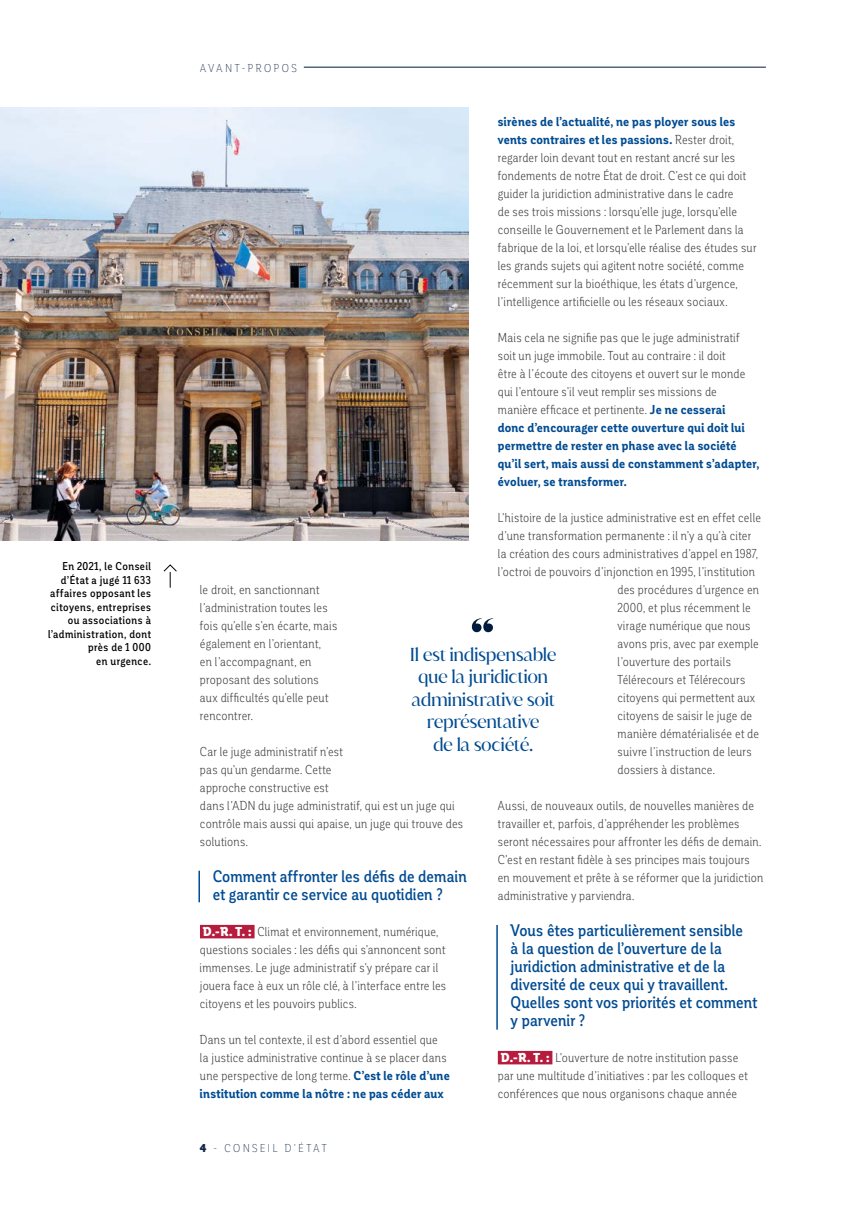
<style>
.page{position:relative;width:851px;height:1212px;background:#fff}
.page>*{position:absolute;margin:0;border:0;box-sizing:border-box;transform-origin:0 0}
.t1{font:18px/22.5px "Juana Alt";letter-spacing:-.025em;color:#004b92;text-align:center}
.t2{font:500 16.5px/18px "Corporative Cnd";letter-spacing:.005em;color:#004b92}
.t3{font:12.75px/18px "Corporative Cnd";letter-spacing:.015em;color:#3b3b3a}
.t4{font:500 11.25px/13.5px "Corporative Cnd";letter-spacing:.04em;color:#000;text-align:right}
.t5{font:300 11.25px "Corporative Cnd";letter-spacing:.23em;color:#14294a}
.s1{font-weight:700;color:#004b92}
.s2{font-weight:900;color:#fff}
.s3{font-weight:900}
</style>
<div class="page">
<hr style="left:304px;top:67px;width:461px;height:1px;background:#001b3b">
<div style="left:200px;top:925px;width:54px;height:13px;background:#b61c3e"></div>
<hr style="left:496px;top:925px;width:1px;height:104px;background:#004b92">
<div style="left:497px;top:1051px;width:55px;height:13px;background:#b61c3e"></div>
<img style="left:0;top:108px;width:468px;height:432px">
<svg style="left:163px;top:564px;width:14px;height:24px"></svg>
<svg style="left:472px;top:618px;width:21px;height:14px"></svg>
<hr style="left:198px;top:871px;width:2px;height:31px;background:#004b92">
<p class="t4" style="left:48px;top:560px;width:104px">En 2021, le Conseil d’État a jugé 11 633 affaires opposant les citoyens, entreprises ou associations à l’administration, dont près de 1 000<br>en urgence.</p>
<p class="t5" style="left:200px;top:62px;width:98px">AVANT-PROPOS</p>
<p class="t3" style="left:497px;top:113px;width:260px"><span class="s1">sirènes de l’actualité, ne pas ployer sous les vents contraires et les passions.</span> Rester droit, regarder loin devant tout en restant ancré sur les fondements de notre État de droit. C’est ce qui doit guider la juridiction administrative dans le cadre<br>de ses trois missions : lorsqu’elle juge, lorsqu’elle conseille le Gouvernement et le Parlement dans la fabrique de la loi, et lorsqu’elle réalise des études sur les grands sujets qui agitent notre société, comme récemment sur la bioéthique, les états d’urgence, l’intelligence artificielle ou les réseaux sociaux.</p>
<p class="t3" style="left:497px;top:329px;width:263px">Mais cela ne signifie pas que le juge administratif soit un juge immobile. Tout au contraire : il doit<br>être à l’écoute des citoyens et ouvert sur le monde qui l’entoure s’il veut remplir ses missions de manière efficace et pertinente. <span class="s1">Je ne cesserai<br>donc d’encourager cette ouverture qui doit lui permettre de rester en phase avec la société qu’il sert, mais aussi de constamment s’adapter, évoluer, se transformer.</span></p>
<p class="t3" style="left:497px;top:509px;width:264px">L’histoire de la justice administrative est en effet celle</p>
<p class="t3" style="left:497px;top:527px;width:255px">d’une transformation permanente : il n’y a qu’à citer</p>
<p class="t3" style="left:497px;top:545px;width:262px">la création des cours administratives d’appel en 1987,</p>
<p class="t3" style="left:497px;top:563px;width:259px">l’octroi de pouvoirs d’injonction en 1995, l’institution</p>
<p class="t3" style="left:617px;top:581px;width:143px">des procédures d’urgence en</p>
<p class="t3" style="left:617px;top:599px;width:135px">2000, et plus récemment le</p>
<p class="t3" style="left:617px;top:617px;width:134px">virage numérique que nous</p>
<p class="t3" style="left:617px;top:635px;width:143px">avons pris, avec par exemple</p>
<p class="t3" style="left:617px;top:653px;width:115px">l’ouverture des portails</p>
<p class="t3" style="left:617px;top:671px;width:129px">Télérecours et Télérecours</p>
<p class="t3" style="left:617px;top:689px;width:139px">citoyens qui permettent aux</p>
<p class="t3" style="left:617px;top:707px;width:136px">citoyens de saisir le juge de</p>
<p class="t3" style="left:617px;top:725px;width:143px">manière dématérialisée et de</p>
<p class="t3" style="left:617px;top:743px;width:136px">suivre l’instruction de leurs</p>
<p class="t3" style="left:617px;top:761px;width:99px">dossiers à distance.</p>
<p class="t3" style="left:497px;top:797px;width:267px">Aussi, de nouveaux outils, de nouvelles manières de travailler et, parfois, d’appréhender les problèmes seront nécessaires pour affronter les défis de demain.<br>C’est en restant fidèle à ses principes mais toujours en mouvement et prête à se réformer que la juridiction administrative y parviendra.</p>
<p class="t2" style="left:510px;top:921px;width:248px">Vous êtes particulièrement sensible<br>à la question de l’ouverture de la juridiction administrative et de la diversité de ceux qui y travaillent.<br>Quelles sont vos priorités et comment y parvenir ?</p>
<p class="t3" style="left:497px;top:1049px;width:251px"><span class="s2">D.-R. T. :</span> L’ouverture de notre institution passe par une multitude d’initiatives : par les colloques et conférences que nous organisons chaque année</p>
<p class="t3" style="left:200px;top:581px;width:139px">le droit, en sanctionnant l’administration toutes les fois qu’elle s’en écarte, mais également en l’orientant,<br>en l’accompagnant, en proposant des solutions aux difficultés qu’elle peut rencontrer.</p>
<p class="t3" style="left:200px;top:743px;width:265px">Car le juge administratif n’est<br>pas qu’un gendarme. Cette<br>approche constructive est<br>dans l’ADN du juge administratif, qui est un juge qui contrôle mais aussi qui apaise, un juge qui trouve des solutions.</p>
<p class="t2" style="left:213px;top:867px;width:255px">Comment affronter les défis de demain et garantir ce service au quotidien ?</p>
<p class="t3" style="left:200px;top:923px;width:248px"><span class="s2">D.-R. T. :</span> Climat et environnement, numérique, questions sociales : les défis qui s’annoncent sont immenses. Le juge administratif s’y prépare car il jouera face à eux un rôle clé, à l’interface entre les citoyens et les pouvoirs publics.</p>
<p class="t3" style="left:200px;top:1031px;width:251px">Dans un tel contexte, il est d’abord essentiel que<br>la justice administrative continue à se placer dans une perspective de long terme. <span class="s1">C’est le rôle d’une institution comme la nôtre : ne pas céder aux</span></p>
<h1 class="t1" style="left:410px;top:643px;width:148px">Il est indispensable que la juridiction administrative soit représentative<br>de la société.</h1>
<p class="t5" style="left:200px;top:1142px;width:128px"><span class="s3">4</span> - CONSEIL D’ÉTAT</p>
</div>
